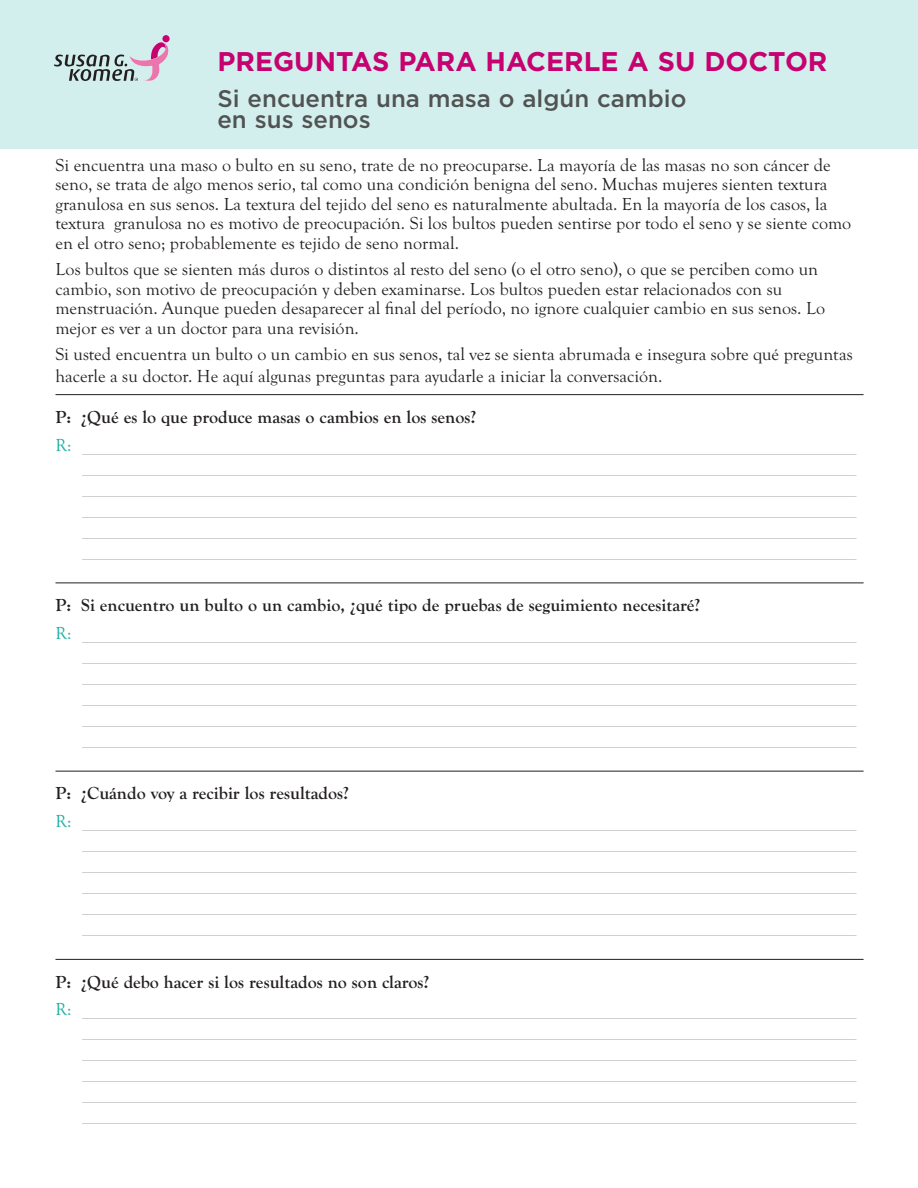
<style>
.page{position:relative;width:918px;height:1188px;background:#fff}
.page>*{position:absolute;margin:0;border:0;box-sizing:border-box;transform-origin:0 0}
.t1{font:700 27px "Gotham";color:#c60170}
.N_title{font:500 24px/21px "Gotham";color:#515353}
.N_question{font:18px/21px "Times New Roman";color:#bfbebe}
.t2{font:18px/19.5px "Goudy Old Sty";color:#231f20}
.N_question-2{font:700 18px "Goudy Old Sty";color:#231f20}
.s1{font-family:"Goudy Old Sty";color:#1fafa4}
</style>
<div class="page">
<hr style="left:56px;top:394px;width:808px;height:1px;background:#231f20">
<hr style="left:56px;top:583px;width:808px;height:1px;background:#231f20">
<hr style="left:56px;top:771px;width:808px;height:1px;background:#231f20">
<hr style="left:56px;top:959px;width:808px;height:1px;background:#231f20">
<div style="left:0;top:0;width:918px;height:149px;background:#d3efed"></div>
<svg style="left:54px;top:35px;width:116px;height:46px"></svg>
<p class="t1" style="left:218px;top:46px;width:611px">PREGUNTAS PARA HACERLE A SU DOCTOR</p>
<p class="N_title" style="left:218px;top:87px;width:471px">Si encuentra una masa o algún cambio en sus senos</p>
<p class="t2" style="left:56px;top:156px;width:797px">Si encuentra una maso o bulto en su seno, trate de no preocuparse. La mayoría de las masas no son cáncer de seno, se trata de algo menos serio, tal como una condición benigna del seno. Muchas mujeres sienten textura granulosa en sus senos. La textura del tejido del seno es naturalmente abultada. En la mayoría de los casos, la textura granulosa no es motivo de preocupación. Si los bultos pueden sentirse por todo el seno y se siente como en el otro seno; probablemente es tejido de seno normal.</p>
<p class="t2" style="left:56px;top:260px;width:771px">Los bultos que se sienten más duros o distintos al resto del seno (o el otro seno), o que se perciben como un cambio, son motivo de preocupación y deben examinarse. Los bultos pueden estar relacionados con su menstruación. Aunque pueden desaparecer al final del período, no ignore cualquier cambio en sus senos. Lo mejor es ver a un doctor para una revisión.</p>
<p class="t2" style="left:56px;top:344px;width:799px;line-height:21.6px">Si usted encuentra un bulto o un cambio en sus senos, tal vez se sienta abrumada e insegura sobre qué preguntas hacerle a su doctor. He aquí algunas preguntas para ayudarle a iniciar la conversación.</p>
<p class="N_question-2" style="left:56px;top:407px;width:422px">P: ¿Qué es lo que produce masas o cambios en los senos?</p>
<p class="N_question" style="left:56px;top:433px;width:802px"><span class="s1">R:</span> ______________________________________________________________________________________</p>
<p class="N_question" style="left:82px;top:454px;width:775px">______________________________________________________________________________________</p>
<p class="N_question" style="left:82px;top:475px;width:775px">______________________________________________________________________________________</p>
<p class="N_question" style="left:82px;top:496px;width:775px">______________________________________________________________________________________</p>
<p class="N_question" style="left:82px;top:517px;width:775px">______________________________________________________________________________________ ______________________________________________________________________________________</p>
<p class="N_question-2" style="left:56px;top:595px;width:646px">P: Si encuentro un bulto o un cambio, ¿qué tipo de pruebas de seguimiento necesitaré?</p>
<p class="N_question" style="left:56px;top:622px;width:802px"><span class="s1">R:</span> ______________________________________________________________________________________</p>
<p class="N_question" style="left:82px;top:643px;width:775px">______________________________________________________________________________________</p>
<p class="N_question" style="left:82px;top:664px;width:775px">______________________________________________________________________________________</p>
<p class="N_question" style="left:82px;top:685px;width:775px">______________________________________________________________________________________</p>
<p class="N_question" style="left:82px;top:706px;width:775px">______________________________________________________________________________________ ______________________________________________________________________________________</p>
<p class="N_question-2" style="left:56px;top:783px;width:295px">P: ¿Cuándo voy a recibir los resultados?</p>
<p class="N_question" style="left:56px;top:810px;width:802px"><span class="s1">R:</span> ______________________________________________________________________________________</p>
<p class="N_question" style="left:82px;top:831px;width:775px">______________________________________________________________________________________</p>
<p class="N_question" style="left:82px;top:852px;width:775px">______________________________________________________________________________________</p>
<p class="N_question" style="left:82px;top:873px;width:775px">______________________________________________________________________________________</p>
<p class="N_question" style="left:82px;top:894px;width:775px">______________________________________________________________________________________</p>
<p class="N_question" style="left:82px;top:915px;width:775px">______________________________________________________________________________________</p>
<p class="N_question-2" style="left:56px;top:972px;width:375px">P: ¿Qué debo hacer si los resultados no son claros?</p>
<p class="N_question" style="left:56px;top:998px;width:802px"><span class="s1">R:</span> ______________________________________________________________________________________</p>
<p class="N_question" style="left:82px;top:1019px;width:775px">______________________________________________________________________________________</p>
<p class="N_question" style="left:82px;top:1040px;width:775px">______________________________________________________________________________________</p>
<p class="N_question" style="left:82px;top:1061px;width:775px">______________________________________________________________________________________</p>
<p class="N_question" style="left:82px;top:1082px;width:775px">______________________________________________________________________________________</p>
<p class="N_question" style="left:82px;top:1103px;width:775px">______________________________________________________________________________________</p>
</div>
